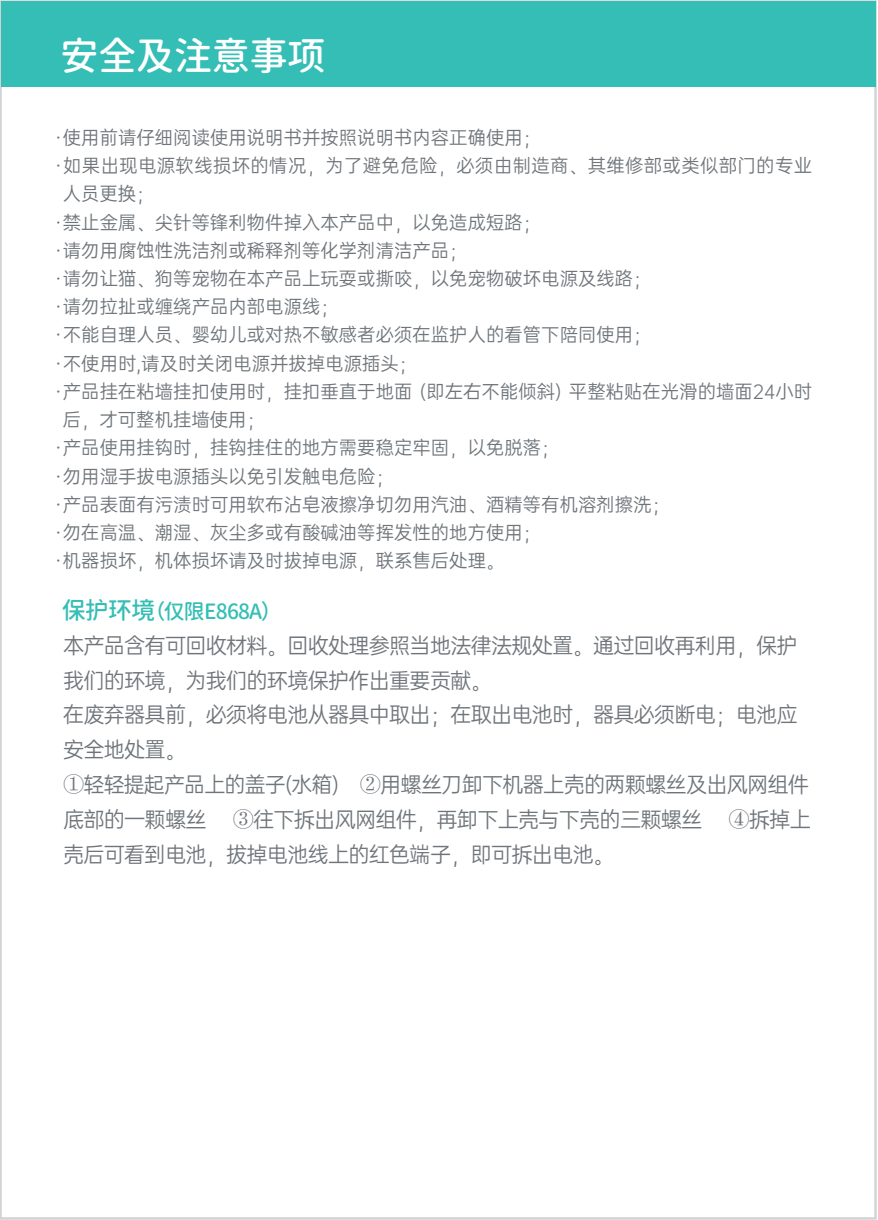
<style>
.page{position:relative;width:878px;height:1220px;background:#fff}
.page>*{position:absolute;margin:0;border:0;box-sizing:border-box;transform-origin:0 0}
.t1{font:38.7px "Jiang Cheng Yuan Ti 500 W";letter-spacing:-.02em;color:#fff}
.t2{font:21.3px/34.8px "OPPO Sans S R";letter-spacing:-.04em;color:#6f757a}
.t3{font:21px "Jiang Cheng Yuan Ti 500 W";letter-spacing:-.04em;color:#34beb5}
.t4{font:18.3px "OPPO Sans S R";color:#6f757a}
.t5{font:18.3px "OPPO Sans S R";letter-spacing:.02em;color:#6f757a}
.s1{font-size:24px}
.s2{font-family:"Adobe Song Std";font-weight:300}
.s3{font-size:21px}
</style>
<div class="page">
<div style="left:1px;top:1px;width:874px;height:86px;background:#34beb5"></div>
<h1 class="t1" style="left:60px;top:34px;width:267px">安全及注意事项</h1>
<p class="t4" style="left:54px;top:123px;width:489px">·使用前请仔细阅读使用说明书并按照说明书内容正确使用；</p>
<p class="t5" style="left:54px;top:151px;width:760px">·如果出现电源软线损坏的情况，为了避免危险，必须由制造商、其维修部或类似部门的专业</p>
<p class="t4" style="left:63px;top:179px;width:93px">人员更换；</p>
<p class="t4" style="left:54px;top:208px;width:489px">·禁止金属、尖针等锋利物件掉入本产品中，以免造成短路；</p>
<p class="t4" style="left:54px;top:236px;width:415px">·请勿用腐蚀性洗洁剂或稀释剂等化学剂清洁产品；</p>
<p class="t4" style="left:54px;top:264px;width:599px">·请勿让猫、狗等宠物在本产品上玩耍或撕咬，以免宠物破坏电源及线路；</p>
<p class="t4" style="left:54px;top:292px;width:287px">·请勿拉扯或缠绕产品内部电源线；</p>
<p class="t4" style="left:54px;top:320px;width:599px">·不能自理人员、婴幼儿或对热不敏感者必须在监护人的看管下陪同使用；</p>
<p class="t4" style="left:54px;top:349px;width:365px">·不使用时,请及时关闭电源并拔掉电源插头；</p>
<p class="t4" style="left:54px;top:377px;width:760px">·产品挂在粘墙挂扣使用时，挂扣垂直于地面 (即左右不能倾斜) 平整粘贴在光滑的墙面24小时</p>
<p class="t4" style="left:63px;top:405px;width:204px">后，才可整机挂墙使用；</p>
<p class="t4" style="left:54px;top:433px;width:507px">·产品使用挂钩时，挂钩挂住的地方需要稳定牢固，以免脱落；</p>
<p class="t4" style="left:54px;top:461px;width:342px">·勿用湿手拔电源插头以免引发触电危险；</p>
<p class="t4" style="left:54px;top:490px;width:618px">·产品表面有污渍时可用软布沾皂液擦净切勿用汽油、酒精等有机溶剂擦洗；</p>
<p class="t4" style="left:54px;top:518px;width:489px">·勿在高温、潮湿、灰尘多或有酸碱油等挥发性的地方使用；</p>
<p class="t4" style="left:54px;top:546px;width:452px">·机器损坏，机体损坏请及时拔掉电源，联系售后处理。</p>
<p class="t3" style="left:62px;top:599px;width:221px"><span class="s1">保护环境</span>（仅限E868A）</p>
<p class="t2" style="left:63px;top:626px;width:749px">本产品含有可回收材料。回收处理参照当地法律法规处置。通过回收再利用，保护我们的环境，为我们的环境保护作出重要贡献。<br>在废弃器具前，必须将电池从器具中取出；在取出电池时，器具必须断电；电池应安全地处置。<br><span class="s2">①</span><span class="s3">轻轻提起产品上的盖子(水箱)</span> <span class="s2">②</span>用螺丝刀卸下机器上壳的两颗螺丝及出风网组件底部的一颗螺丝 <span class="s2">③</span>往下拆出风网组件，再卸下上壳与下壳的三颗螺丝 <span class="s2">④</span>拆掉上壳后可看到电池，拔掉电池线上的红色端子，即可拆出电池。</p>
</div>
